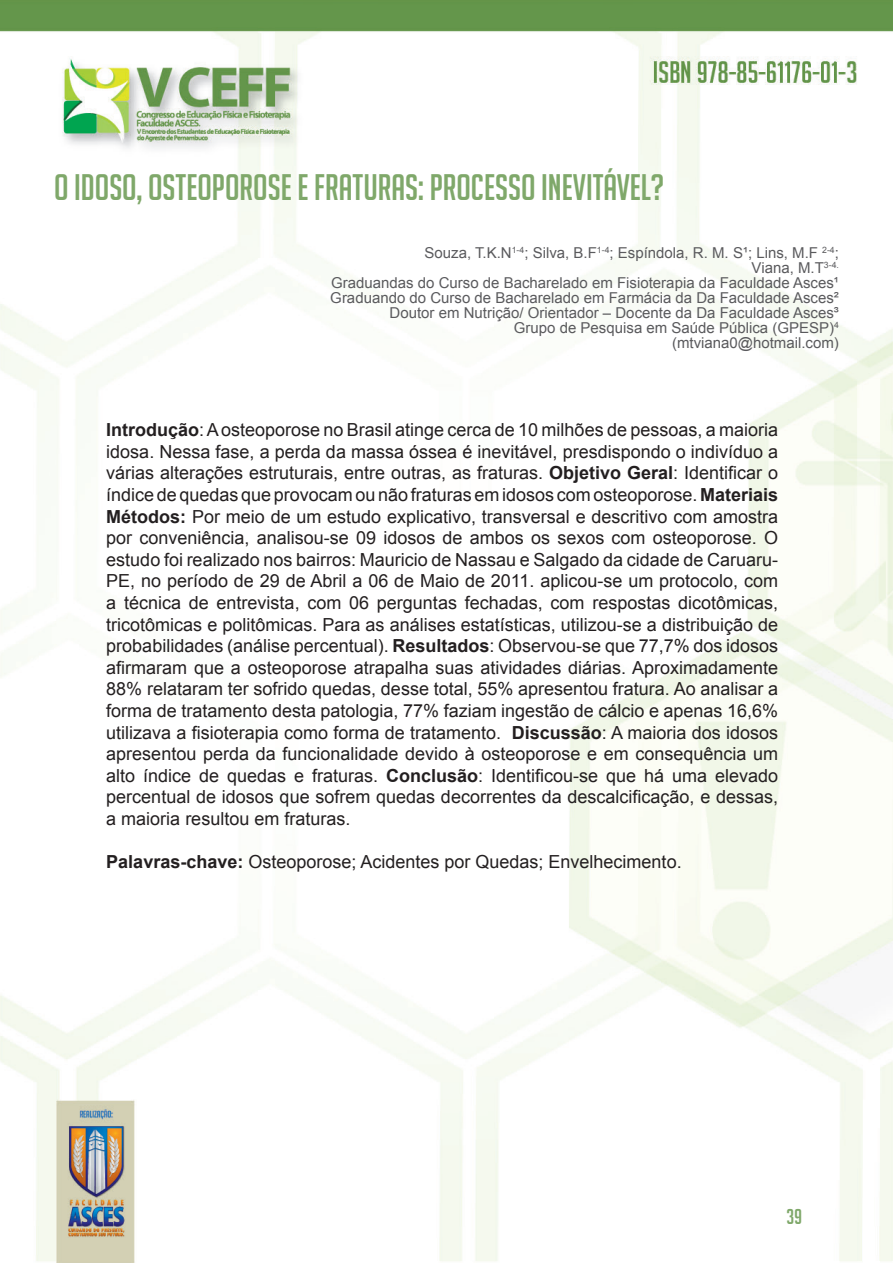
<style>
.page{position:relative;width:893px;height:1263px;background:#fff}
.page>*{position:absolute;margin:0;border:0;box-sizing:border-box;transform-origin:0 0}
.t1{font:36px "Big Noodle Titling";color:#7fa86a}
.t2{font:21px "Big Noodle Titling";color:#7fa86a}
.t3{font:18px/21.6px "Arial";color:#231f20;text-align:justify}
.t4{font:15px "Arial";color:#5a5a5d}
.s1{font-weight:700}
</style>
<div class="page">
<img style="left:0;top:0;width:893px;height:1263px">
<p class="t1" style="left:54px;top:168px;width:612px">O IDOSO, OSTEOPOROSE E FRATURAS: PROCESSO INEVITÁVEL?</p>
<p class="t4" style="left:424px;top:242px;width:416px">Souza, T.K.N<sup>1-4</sup>; Silva, B.F<sup>1-4</sup>; Espíndola, R. M. S¹; Lins, M.F <sup>2-4</sup>;</p>
<p class="t4" style="left:752px;top:257px;width:89px">Viana, M.T<sup>3-4.</sup></p>
<p class="t4" style="left:331px;top:272px;width:509px">Graduandas do Curso de Bacharelado em Fisioterapia da Faculdade Asces¹</p>
<p class="t4" style="left:330px;top:287px;width:510px">Graduando do Curso de Bacharelado em Farmácia da Da Faculdade Asces²</p>
<p class="t4" style="left:390px;top:302px;width:451px">Doutor em Nutrição/ Orientador – Docente da Da Faculdade Asces³</p>
<p class="t4" style="left:514px;top:317px;width:327px">Grupo de Pesquisa em Saúde Pública (GPESP)<sup>4</sup></p>
<p class="t4" style="left:672px;top:332px;width:168px">(mtviana0@hotmail.com)</p>
<p class="t3" style="left:106px;top:419px;width:673px"><span class="s1">Introdução</span>: A osteoporose no Brasil atinge cerca de 10 milhões de pessoas, a maioria idosa. Nessa fase, a perda da massa óssea é inevitável, presdispondo o indivíduo a várias alterações estruturais, entre outras, as fraturas. <span class="s1">Objetivo Geral</span>: Identificar o índice de quedas que provocam ou não fraturas em idosos com osteoporose. <span class="s1">Materiais Métodos:</span> Por meio de um estudo explicativo, transversal e descritivo com amostra por conveniência, analisou-se 09 idosos de ambos os sexos com osteoporose. O estudo foi realizado nos bairros: Mauricio de Nassau e Salgado da cidade de Caruaru-PE, no período de 29 de Abril a 06 de Maio de 2011. aplicou-se um protocolo, com a técnica de entrevista, com 06 perguntas fechadas, com respostas dicotômicas, tricotômicas e politômicas. Para as análises estatísticas, utilizou-se a distribuição de probabilidades (análise percentual). <span class="s1">Resultados</span>: Observou-se que 77,7% dos idosos afirmaram que a osteoporose atrapalha suas atividades diárias. Aproximadamente 88% relataram ter sofrido quedas, desse total, 55% apresentou fratura. Ao analisar a forma de tratamento desta patologia, 77% faziam ingestão de cálcio e apenas 16,6% utilizava a fisioterapia como forma de tratamento. <span class="s1">Discussão</span>: A maioria dos idosos apresentou perda da funcionalidade devido à osteoporose e em consequência um alto índice de quedas e fraturas. <span class="s1">Conclusão</span>: Identificou-se que há uma elevado percentual de idosos que sofrem quedas decorrentes da descalcificação, e dessas, a maioria resultou em fraturas.</p>
<p class="t3" style="left:106px;top:851px;width:577px"><span class="s1">Palavras-chave:</span> Osteoporose; Acidentes por Quedas; Envelhecimento.</p>
<p class="t2" style="left:786px;top:1205px;width:17px">39</p>
</div>
